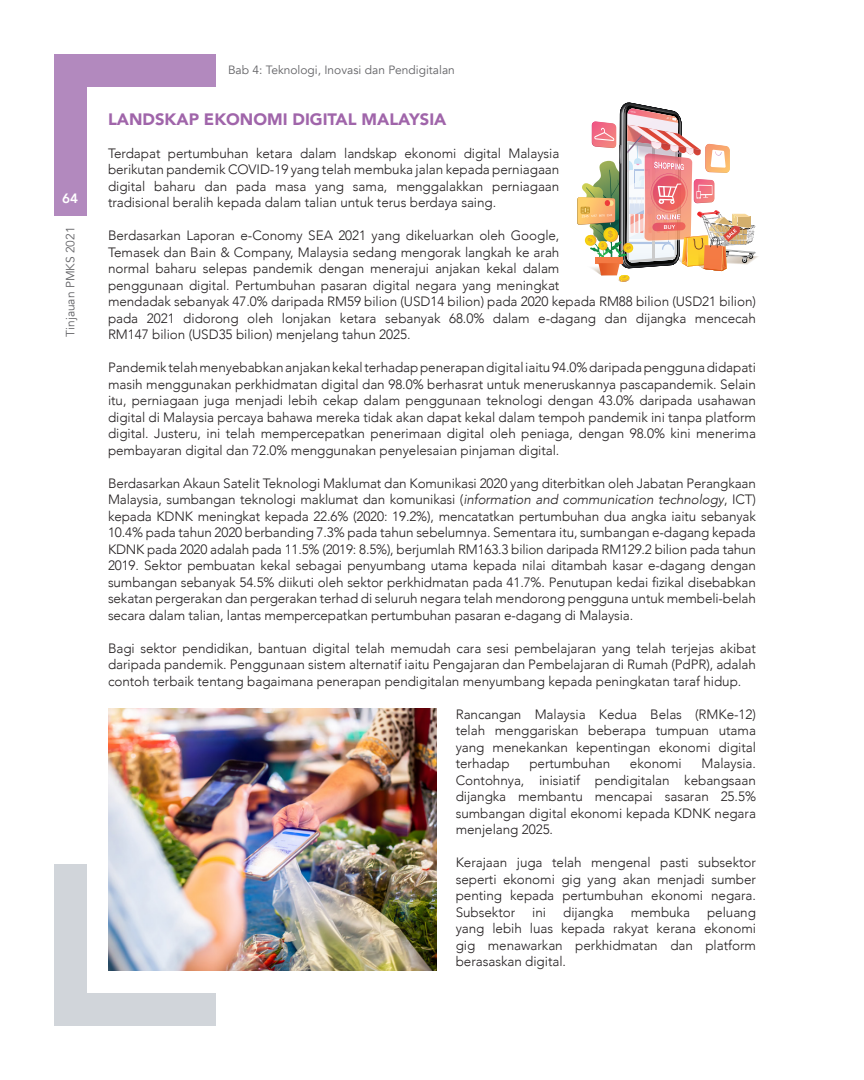
<style>
.page{position:relative;width:864px;height:1080px;background:#fff}
.page>*{position:absolute;margin:0;border:0;box-sizing:border-box;transform-origin:0 0}
.t1{font:900 16.5px "Avenir";color:#a065aa}
.t2{font:300 13.5px/16.5px "Avenir";letter-spacing:-.005em;color:#231f20;text-align:justify}
.t3{font:800 13.5px "Avenir";color:#fff}
.t4{font:12px "Avenir";color:#636366}
.s1{font-style:italic}
</style>
<div class="page">
<div style="left:54px;top:993px;width:162px;height:33px;background:#d1d5da"></div>
<div style="left:54px;top:864px;width:33px;height:162px;background:#d1d5da"></div>
<div style="left:54px;top:54px;width:162px;height:33px;background:#b289be"></div>
<div style="left:54px;top:54px;width:33px;height:162px;background:#b289be"></div>
<img style="left:577px;top:102px;width:181px;height:180px">
<img style="left:108px;top:708px;width:329px;height:262px">
<p class="t3" style="left:62px;top:187px;width:17px">64</p>
<p class="t4" style="left:63px;top:337px;width:112px;rotate:-90deg">Tinjauan PMKS 2021</p>
<p class="t4" style="left:228px;top:62px;width:228px">Bab 4: Teknologi, Inovasi dan Pendigitalan</p>
<p class="t1" style="left:108px;top:105px;width:340px">LANDSKAP EKONOMI DIGITAL MALAYSIA</p>
<p class="t2" style="left:108px;top:145px;width:453px">Terdapat pertumbuhan ketara dalam landskap ekonomi digital Malaysia berikutan pandemik COVID-19 yang telah membuka jalan kepada perniagaan digital baharu dan pada masa yang sama, menggalakkan perniagaan tradisional beralih kepada dalam talian untuk terus berdaya saing.</p>
<p class="t2" style="left:108px;top:227px;width:650px;text-align:left">Berdasarkan Laporan e-Conomy SEA 2021 yang dikeluarkan oleh Google,<br>Temasek dan Bain &amp; Company, Malaysia sedang mengorak langkah ke arah<br>normal baharu selepas pandemik dengan menerajui anjakan kekal dalam<br>penggunaan digital. Pertumbuhan pasaran digital negara yang meningkat<br>mendadak sebanyak 47.0% daripada RM59 bilion (USD14 bilion) pada 2020 kepada RM88 bilion (USD21 bilion)</p>
<p class="t2" style="left:108px;top:310px;width:649px">pada 2021 didorong oleh lonjakan ketara sebanyak 68.0% dalam e-dagang dan dijangka mencecah</p>
<p class="t2" style="left:108px;top:326px;width:304px">RM147 bilion (USD35 bilion) menjelang tahun 2025.</p>
<p class="t2" style="left:108px;top:359px;width:650px">Pandemik telah menyebabkan anjakan kekal terhadap penerapan digital iaitu 94.0% daripada pengguna didapati masih menggunakan perkhidmatan digital dan 98.0% berhasrat untuk meneruskannya pascapandemik. Selain itu, perniagaan juga menjadi lebih cekap dalam penggunaan teknologi dengan 43.0% daripada usahawan digital di Malaysia percaya bahawa mereka tidak akan dapat kekal dalam tempoh pandemik ini tanpa platform digital. Justeru, ini telah mempercepatkan penerimaan digital oleh peniaga, dengan 98.0% kini menerima pembayaran digital dan 72.0% menggunakan penyelesaian pinjaman digital.</p>
<p class="t2" style="left:108px;top:475px;width:650px">Berdasarkan Akaun Satelit Teknologi Maklumat dan Komunikasi 2020 yang diterbitkan oleh Jabatan Perangkaan Malaysia, sumbangan teknologi maklumat dan komunikasi (<span class="s1">information and communication technology</span>, ICT) kepada KDNK meningkat kepada 22.6% (2020: 19.2%), mencatatkan pertumbuhan dua angka iaitu sebanyak 10.4% pada tahun 2020 berbanding 7.3% pada tahun sebelumnya. Sementara itu, sumbangan e-dagang kepada KDNK pada 2020 adalah pada 11.5% (2019: 8.5%), berjumlah RM163.3 bilion daripada RM129.2 bilion pada tahun 2019. Sektor pembuatan kekal sebagai penyumbang utama kepada nilai ditambah kasar e-dagang dengan sumbangan sebanyak 54.5% diikuti oleh sektor perkhidmatan pada 41.7%. Penutupan kedai fizikal disebabkan sekatan pergerakan dan pergerakan terhad di seluruh negara telah mendorong pengguna untuk membeli-belah secara dalam talian, lantas mempercepatkan pertumbuhan pasaran e-dagang di Malaysia.</p>
<p class="t2" style="left:108px;top:640px;width:650px">Bagi sektor pendidikan, bantuan digital telah memudah cara sesi pembelajaran yang telah terjejas akibat daripada pandemik. Penggunaan sistem alternatif iaitu Pengajaran dan Pembelajaran di Rumah (PdPR), adalah contoh terbaik tentang bagaimana penerapan pendigitalan menyumbang kepada peningkatan taraf hidup.</p>
<p class="t2" style="left:456px;top:706px;width:302px">Rancangan Malaysia Kedua Belas (RMKe-12) telah menggariskan beberapa tumpuan utama yang menekankan kepentingan ekonomi digital terhadap</p>
<p class="t2" style="left:456px;top:755px;width:302px;text-indent:246px">Malaysia.<br>Contohnya, inisiatif pendigitalan kebangsaan dijangka membantu mencapai sasaran 25.5% sumbangan digital ekonomi kepada KDNK negara menjelang 2025.</p>
<p class="t2" style="left:456px;top:854px;width:302px">Kerajaan juga telah mengenal pasti subsektor seperti ekonomi gig yang akan menjadi sumber penting kepada pertumbuhan ekonomi negara.<br>Subsektor</p>
<p class="t2" style="left:529px;top:755px;width:82px">pertumbuhan</p>
<p class="t2" style="left:630px;top:755px;width:53px">ekonomi</p>
<p class="t2" style="left:456px;top:904px;width:302px;text-indent:251px">peluang yang lebih luas kepada rakyat kerana ekonomi gig menawarkan perkhidmatan dan platform berasaskan digital.</p>
<p class="t2" style="left:532px;top:904px;width:15px">ini</p>
<p class="t2" style="left:563px;top:904px;width:52px">dijangka</p>
<p class="t2" style="left:631px;top:904px;width:61px">membuka</p>
</div>
